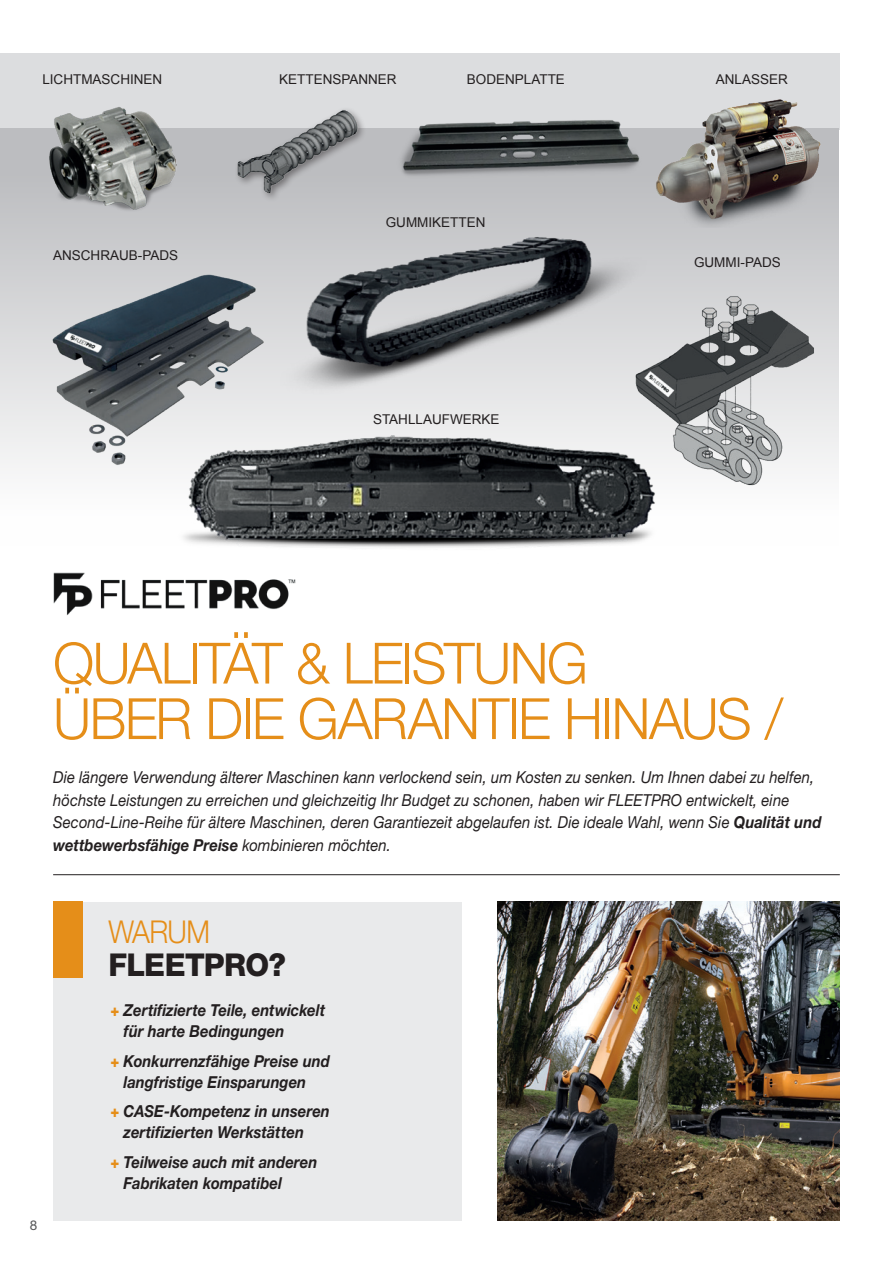
<style>
.page{position:relative;width:893px;height:1263px;background:#fff}
.page>*{position:absolute;margin:0;border:0;box-sizing:border-box;transform-origin:0 0}
.t1{font:300 57px/55.5px "Helvetica Neue LT Pro";letter-spacing:-.03em;color:#e58e19}
.t2{font:800 31.5px "Helvetica Neue LT Pro";letter-spacing:-.025em;color:#231f20}
.t3{font:300 31.5px "Helvetica Neue LT Pro";letter-spacing:-.025em;color:#e58e19;scale:.9 1}
.t4{font:italic 16.5px/22.5px "Helvetica Neue LT Pro";letter-spacing:.005em;color:#231f20;scale:.9 1}
.t5{font:italic 700 16.5px/21px "Helvetica Neue LT Pro";color:#231f20;scale:.9 1}
.t6{font:13.5px "Arial";color:#231f20}
.t7{font:13.5px "Helvetica Neue LT Pro";color:#57585a}
.s1{font-weight:700}
.s2{font-weight:800;font-style:normal;color:#e58e19}
</style>
<div class="page">
<div style="left:0;top:53px;width:840px;height:77px;background:#dcdddf"></div>
<div style="left:0;top:128px;width:839px;height:418px;background:linear-gradient(to bottom,#b5b6ba,#fff)"></div>
<img style="left:498px;top:901px;width:342px;height:319px">
<img style="left:53px;top:572px;width:243px;height:43px">
<img style="left:378px;top:120px;width:256px;height:72px">
<img style="left:230px;top:109px;width:138px;height:107px">
<img style="left:50px;top:273px;width:218px;height:193px">
<img style="left:612px;top:269px;width:227px;height:241px">
<img style="left:168px;top:415px;width:494px;height:133px">
<img style="left:634px;top:99px;width:205px;height:135px">
<img style="left:281px;top:227px;width:370px;height:173px">
<img style="left:30px;top:107px;width:167px;height:123px">
<div style="left:53px;top:901px;width:408px;height:319px;background:#e9eaeb"></div>
<div style="left:53px;top:901px;width:30px;height:77px;background:#e58e19"></div>
<hr style="left:53px;top:874px;width:787px;height:1px;background:#231f20">
<p class="t6" style="left:279px;top:71px;width:119px">KETTENSPANNER</p>
<p class="t6" style="left:467px;top:71px;width:100px">BODENPLATTE</p>
<p class="t6" style="left:42px;top:71px;width:122px">LICHTMASCHINEN</p>
<p class="t6" style="left:716px;top:71px;width:74px">ANLASSER</p>
<p class="t6" style="left:53px;top:246px;width:127px">ANSCHRAUB-PADS</p>
<p class="t6" style="left:386px;top:213px;width:101px">GUMMIKETTEN</p>
<p class="t6" style="left:373px;top:411px;width:128px">STAHLLAUFWERKE</p>
<p class="t6" style="left:694px;top:253px;width:88px">GUMMI-PADS</p>
<h1 class="t1" style="left:53px;top:634px;width:731px">QUALITÄT &amp; LEISTUNG<br>ÜBER DIE GARANTIE HINAUS /</h1>
<p class="t4" style="left:53px;top:766px;width:855px">Die längere Verwendung älterer Maschinen kann verlockend sein, um Kosten zu senken. Um Ihnen dabei zu helfen, höchste Leistungen zu erreichen und gleichzeitig Ihr Budget zu schonen, haben wir FLEETPRO entwickelt, eine Second-Line-Reihe für ältere Maschinen, deren Garantiezeit abgelaufen ist. Die ideale Wahl, wenn Sie <span class="s1">Qualität und wettbewerbsfähige Preise</span> kombinieren möchten.</p>
<h2 class="t3" style="left:108px;top:913px;width:114px">WARUM</h2>
<h2 class="t2" style="left:108px;top:946px;width:179px">FLEETPRO?</h2>
<p class="t7" style="left:30px;top:1217px;width:9px">8</p>
<p class="t5" style="left:124px;top:1000px;width:225px;text-indent:-13px"><span class="s2">+</span> Zertifizierte Teile, entwickelt für harte Bedingungen</p>
<p class="t5" style="left:124px;top:1050px;width:231px;text-indent:-13px"><span class="s2">+</span> Konkurrenzfähige Preise und langfristige Einsparungen</p>
<p class="t5" style="left:124px;top:1101px;width:231px;text-indent:-13px"><span class="s2">+</span> CASE-Kompetenz in unseren zertifizierten Werkstätten</p>
<p class="t5" style="left:124px;top:1151px;width:217px;text-indent:-13px"><span class="s2">+</span> Teilweise auch mit anderen<br>Fabrikaten kompatibel</p>
</div>
